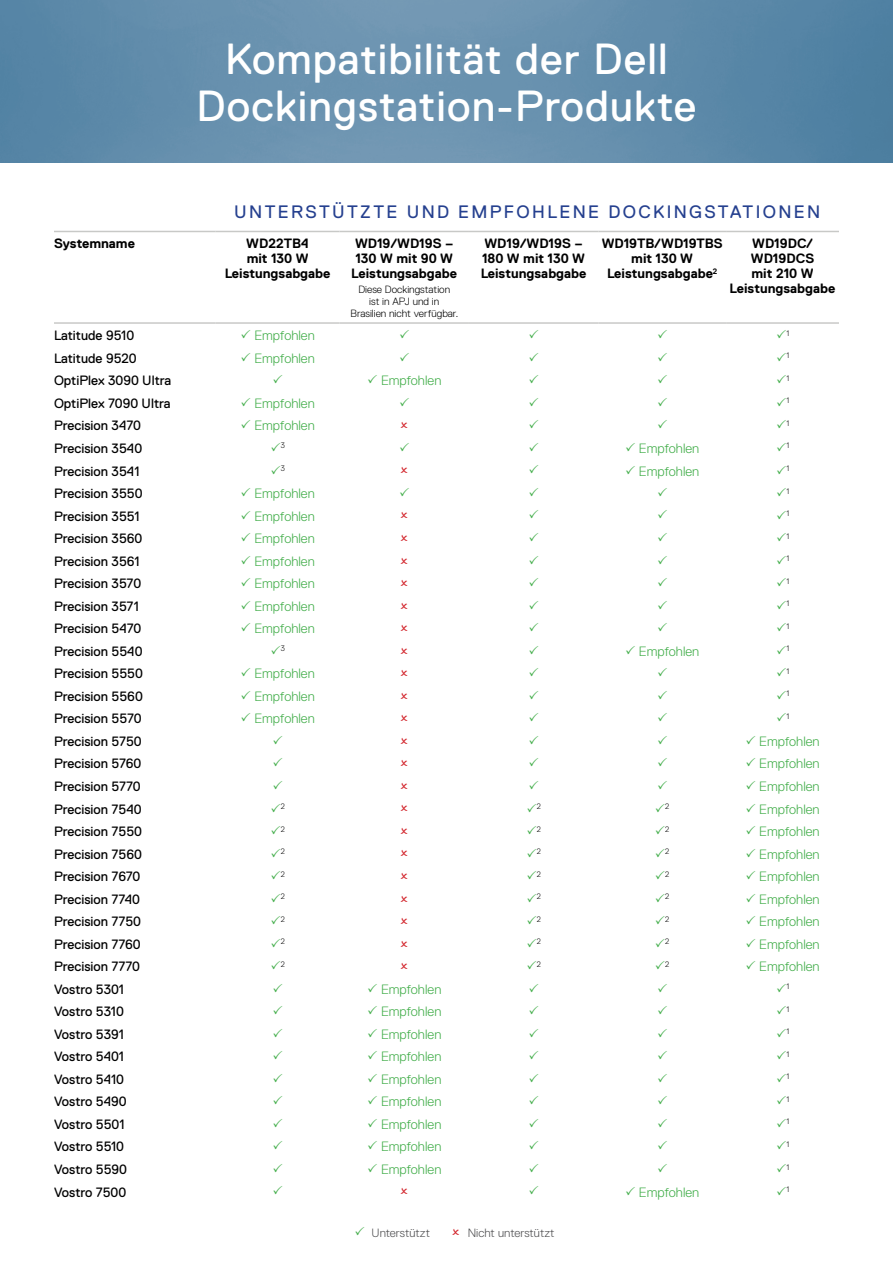
<style>
.page{position:relative;width:893px;height:1263px;background:#fff}
.page>*{position:absolute;margin:0;border:0;box-sizing:border-box;transform-origin:0 0}
.t1{font:43.5px/46.5px "Dell Replica";letter-spacing:.025em;color:#fff;text-align:center}
.t2{font:18px "Dell Replica";letter-spacing:.13em;color:#25408f}
.t3{font:13.5px "Dell Replica";color:#000}
.t4{font:300 13.5px "Dell Replica";color:#41ad49}
.t5{font:700 13.5px/15px "Dell Replica";color:#000;text-align:center}
.Spec_body{font:300 12px "Dell Replica";color:#4d4d4f}
.t6{font:300 10.5px/12px "Dell Replica";color:#000;text-align:center}
.t7{font:300 7.8px "Dell Replica";color:#000}
</style>
<div class="page">
<img style="left:0;top:0;width:893px;height:163px">
<hr style="left:54px;top:231px;width:162px;height:1px;background:#c8c9c7">
<hr style="left:216px;top:231px;width:124px;height:1px;background:#c8c9c7">
<hr style="left:340px;top:231px;width:129px;height:1px;background:#c8c9c7">
<hr style="left:469px;top:231px;width:129px;height:1px;background:#c8c9c7">
<hr style="left:598px;top:231px;width:128px;height:1px;background:#c8c9c7">
<hr style="left:726px;top:231px;width:113px;height:1px;background:#c8c9c7">
<hr style="left:54px;top:322px;width:162px;height:2px;background:#c8c9c7">
<hr style="left:216px;top:322px;width:124px;height:2px;background:#c8c9c7">
<hr style="left:340px;top:322px;width:129px;height:2px;background:#c8c9c7">
<hr style="left:469px;top:322px;width:129px;height:2px;background:#c8c9c7">
<hr style="left:598px;top:322px;width:128px;height:2px;background:#c8c9c7">
<hr style="left:726px;top:322px;width:113px;height:2px;background:#c8c9c7">
<p class="t1" style="left:197px;top:36px;width:501px">Kompatibilität der Dell<br>Dockingstation-Produkte</p>
<p class="t2" style="left:234px;top:202px;width:588px">UNTERSTÜTZTE UND EMPFOHLENE DOCKINGSTATIONEN</p>
<p class="t5" style="left:54px;top:236px;width:82px">Systemname</p>
<p class="t5" style="left:225px;top:236px;width:107px">WD22TB4<br>mit 130 W<br>Leistungsabgabe</p>
<p class="t5" style="left:351px;top:236px;width:107px;text-align:left">WD19/WD19S –<br>130 W mit 90 W<br>Leistungsabgabe</p>
<p class="t6" style="left:350px;top:283px;width:109px">Diese Dockingstation<br>ist in APJ und in<br>Brasilien nicht verfügbar.</p>
<p class="t5" style="left:481px;top:236px;width:107px;text-align:left">WD19/WD19S –<br>180 W mit 130 W<br>Leistungsabgabe</p>
<p class="t5" style="left:602px;top:236px;width:123px">WD19TB/WD19TBS mit 130 W<br>Leistungsabgabe<sup>2</sup></p>
<p class="t5" style="left:730px;top:236px;width:107px">WD19DC/<br>WD19DCS<br>mit 210 W<br>Leistungsabgabe</p>
<p class="t3" style="left:54px;top:328px;width:82px">Latitude 9510</p>
<p class="t4" style="left:254px;top:328px;width:62px">Empfohlen</p>
<p class="t7" style="left:786px;top:329px;width:4px">1</p>
<p class="t3" style="left:54px;top:351px;width:84px">Latitude 9520</p>
<p class="t4" style="left:254px;top:351px;width:62px">Empfohlen</p>
<p class="t7" style="left:786px;top:351px;width:4px">1</p>
<p class="t3" style="left:54px;top:373px;width:119px">OptiPlex 3090 Ultra</p>
<p class="t4" style="left:381px;top:373px;width:62px">Empfohlen</p>
<p class="t7" style="left:786px;top:374px;width:4px">1</p>
<p class="t3" style="left:54px;top:396px;width:118px">OptiPlex 7090 Ultra</p>
<p class="t4" style="left:254px;top:396px;width:62px">Empfohlen</p>
<p class="t7" style="left:786px;top:396px;width:4px">1</p>
<p class="t3" style="left:54px;top:418px;width:89px">Precision 3470</p>
<p class="t4" style="left:254px;top:418px;width:62px">Empfohlen</p>
<p class="t7" style="left:786px;top:419px;width:4px">1</p>
<p class="t3" style="left:54px;top:441px;width:90px">Precision 3540</p>
<p class="t7" style="left:281px;top:441px;width:6px">3</p>
<p class="t4" style="left:639px;top:441px;width:62px">Empfohlen</p>
<p class="t7" style="left:786px;top:441px;width:4px">1</p>
<p class="t3" style="left:54px;top:463px;width:87px">Precision 3541</p>
<p class="t7" style="left:281px;top:464px;width:6px">3</p>
<p class="t4" style="left:639px;top:463px;width:62px">Empfohlen</p>
<p class="t7" style="left:786px;top:464px;width:4px">1</p>
<p class="t3" style="left:54px;top:486px;width:90px">Precision 3550</p>
<p class="t4" style="left:254px;top:486px;width:62px">Empfohlen</p>
<p class="t7" style="left:786px;top:486px;width:4px">1</p>
<p class="t3" style="left:54px;top:508px;width:87px">Precision 3551</p>
<p class="t4" style="left:254px;top:508px;width:62px">Empfohlen</p>
<p class="t7" style="left:786px;top:509px;width:4px">1</p>
<p class="t3" style="left:54px;top:531px;width:90px">Precision 3560</p>
<p class="t4" style="left:254px;top:531px;width:62px">Empfohlen</p>
<p class="t7" style="left:786px;top:532px;width:4px">1</p>
<p class="t3" style="left:54px;top:553px;width:87px">Precision 3561</p>
<p class="t4" style="left:254px;top:553px;width:62px">Empfohlen</p>
<p class="t7" style="left:786px;top:554px;width:4px">1</p>
<p class="t3" style="left:54px;top:576px;width:89px">Precision 3570</p>
<p class="t4" style="left:254px;top:576px;width:62px">Empfohlen</p>
<p class="t7" style="left:786px;top:577px;width:4px">1</p>
<p class="t3" style="left:54px;top:598px;width:86px">Precision 3571</p>
<p class="t4" style="left:254px;top:598px;width:62px">Empfohlen</p>
<p class="t7" style="left:786px;top:599px;width:4px">1</p>
<p class="t3" style="left:54px;top:621px;width:89px">Precision 5470</p>
<p class="t4" style="left:254px;top:621px;width:62px">Empfohlen</p>
<p class="t7" style="left:786px;top:622px;width:4px">1</p>
<p class="t3" style="left:54px;top:644px;width:90px">Precision 5540</p>
<p class="t7" style="left:281px;top:644px;width:6px">3</p>
<p class="t4" style="left:639px;top:644px;width:62px">Empfohlen</p>
<p class="t7" style="left:786px;top:644px;width:4px">1</p>
<p class="t3" style="left:54px;top:666px;width:90px">Precision 5550</p>
<p class="t4" style="left:254px;top:666px;width:62px">Empfohlen</p>
<p class="t7" style="left:786px;top:667px;width:4px">1</p>
<p class="t3" style="left:54px;top:689px;width:90px">Precision 5560</p>
<p class="t4" style="left:254px;top:689px;width:62px">Empfohlen</p>
<p class="t7" style="left:786px;top:689px;width:4px">1</p>
<p class="t3" style="left:54px;top:711px;width:89px">Precision 5570</p>
<p class="t4" style="left:254px;top:711px;width:62px">Empfohlen</p>
<p class="t7" style="left:786px;top:712px;width:4px">1</p>
<p class="t3" style="left:54px;top:734px;width:89px">Precision 5750</p>
<p class="t4" style="left:759px;top:734px;width:62px">Empfohlen</p>
<p class="t3" style="left:54px;top:756px;width:89px">Precision 5760</p>
<p class="t4" style="left:759px;top:756px;width:62px">Empfohlen</p>
<p class="t3" style="left:54px;top:779px;width:88px">Precision 5770</p>
<p class="t4" style="left:759px;top:779px;width:62px">Empfohlen</p>
<p class="t3" style="left:54px;top:801px;width:89px">Precision 7540</p>
<p class="t7" style="left:281px;top:802px;width:6px">2</p>
<p class="t7" style="left:537px;top:802px;width:6px">2</p>
<p class="t7" style="left:665px;top:802px;width:6px">2</p>
<p class="t4" style="left:759px;top:801px;width:62px">Empfohlen</p>
<p class="t3" style="left:54px;top:824px;width:90px">Precision 7550</p>
<p class="t7" style="left:281px;top:824px;width:6px">2</p>
<p class="t7" style="left:537px;top:824px;width:6px">2</p>
<p class="t7" style="left:665px;top:824px;width:6px">2</p>
<p class="t4" style="left:759px;top:824px;width:62px">Empfohlen</p>
<p class="t3" style="left:54px;top:846px;width:89px">Precision 7560</p>
<p class="t7" style="left:281px;top:847px;width:6px">2</p>
<p class="t7" style="left:537px;top:847px;width:6px">2</p>
<p class="t7" style="left:665px;top:847px;width:6px">2</p>
<p class="t4" style="left:759px;top:846px;width:62px">Empfohlen</p>
<p class="t3" style="left:54px;top:869px;width:88px">Precision 7670</p>
<p class="t7" style="left:281px;top:869px;width:6px">2</p>
<p class="t7" style="left:537px;top:869px;width:6px">2</p>
<p class="t7" style="left:665px;top:869px;width:6px">2</p>
<p class="t4" style="left:759px;top:869px;width:62px">Empfohlen</p>
<p class="t3" style="left:54px;top:891px;width:88px">Precision 7740</p>
<p class="t7" style="left:281px;top:892px;width:6px">2</p>
<p class="t7" style="left:537px;top:892px;width:6px">2</p>
<p class="t7" style="left:665px;top:892px;width:6px">2</p>
<p class="t4" style="left:759px;top:891px;width:62px">Empfohlen</p>
<p class="t3" style="left:54px;top:914px;width:89px">Precision 7750</p>
<p class="t7" style="left:281px;top:915px;width:6px">2</p>
<p class="t7" style="left:537px;top:915px;width:6px">2</p>
<p class="t7" style="left:665px;top:915px;width:6px">2</p>
<p class="t4" style="left:759px;top:914px;width:62px">Empfohlen</p>
<p class="t3" style="left:54px;top:936px;width:88px">Precision 7760</p>
<p class="t7" style="left:281px;top:937px;width:6px">2</p>
<p class="t7" style="left:537px;top:937px;width:6px">2</p>
<p class="t7" style="left:665px;top:937px;width:6px">2</p>
<p class="t4" style="left:759px;top:936px;width:62px">Empfohlen</p>
<p class="t3" style="left:54px;top:959px;width:87px">Precision 7770</p>
<p class="t7" style="left:281px;top:960px;width:6px">2</p>
<p class="t7" style="left:537px;top:960px;width:6px">2</p>
<p class="t7" style="left:665px;top:960px;width:6px">2</p>
<p class="t4" style="left:759px;top:959px;width:62px">Empfohlen</p>
<p class="t3" style="left:54px;top:981px;width:72px">Vostro 5301</p>
<p class="t4" style="left:381px;top:981px;width:62px">Empfohlen</p>
<p class="t7" style="left:786px;top:982px;width:4px">1</p>
<p class="t3" style="left:54px;top:1004px;width:71px">Vostro 5310</p>
<p class="t4" style="left:381px;top:1004px;width:62px">Empfohlen</p>
<p class="t7" style="left:786px;top:1005px;width:4px">1</p>
<p class="t3" style="left:54px;top:1027px;width:71px">Vostro 5391</p>
<p class="t4" style="left:381px;top:1027px;width:62px">Empfohlen</p>
<p class="t7" style="left:786px;top:1027px;width:4px">1</p>
<p class="t3" style="left:54px;top:1049px;width:72px">Vostro 5401</p>
<p class="t4" style="left:381px;top:1049px;width:62px">Empfohlen</p>
<p class="t7" style="left:786px;top:1050px;width:4px">1</p>
<p class="t3" style="left:54px;top:1072px;width:72px">Vostro 5410</p>
<p class="t4" style="left:381px;top:1072px;width:62px">Empfohlen</p>
<p class="t7" style="left:786px;top:1072px;width:4px">1</p>
<p class="t3" style="left:54px;top:1094px;width:74px">Vostro 5490</p>
<p class="t4" style="left:381px;top:1094px;width:62px">Empfohlen</p>
<p class="t7" style="left:786px;top:1095px;width:4px">1</p>
<p class="t3" style="left:54px;top:1117px;width:72px">Vostro 5501</p>
<p class="t4" style="left:381px;top:1117px;width:62px">Empfohlen</p>
<p class="t7" style="left:786px;top:1117px;width:4px">1</p>
<p class="t3" style="left:54px;top:1139px;width:72px">Vostro 5510</p>
<p class="t4" style="left:381px;top:1139px;width:62px">Empfohlen</p>
<p class="t7" style="left:786px;top:1140px;width:4px">1</p>
<p class="t3" style="left:54px;top:1162px;width:74px">Vostro 5590</p>
<p class="t4" style="left:381px;top:1162px;width:62px">Empfohlen</p>
<p class="t7" style="left:786px;top:1162px;width:4px">1</p>
<p class="t3" style="left:54px;top:1184px;width:74px">Vostro 7500</p>
<p class="t4" style="left:639px;top:1184px;width:62px">Empfohlen</p>
<p class="t7" style="left:786px;top:1185px;width:4px">1</p>
<p class="Spec_body" style="left:372px;top:1226px;width:60px">Unterstützt</p>
<p class="Spec_body" style="left:468px;top:1226px;width:88px">Nicht unterstützt</p>
</div>
